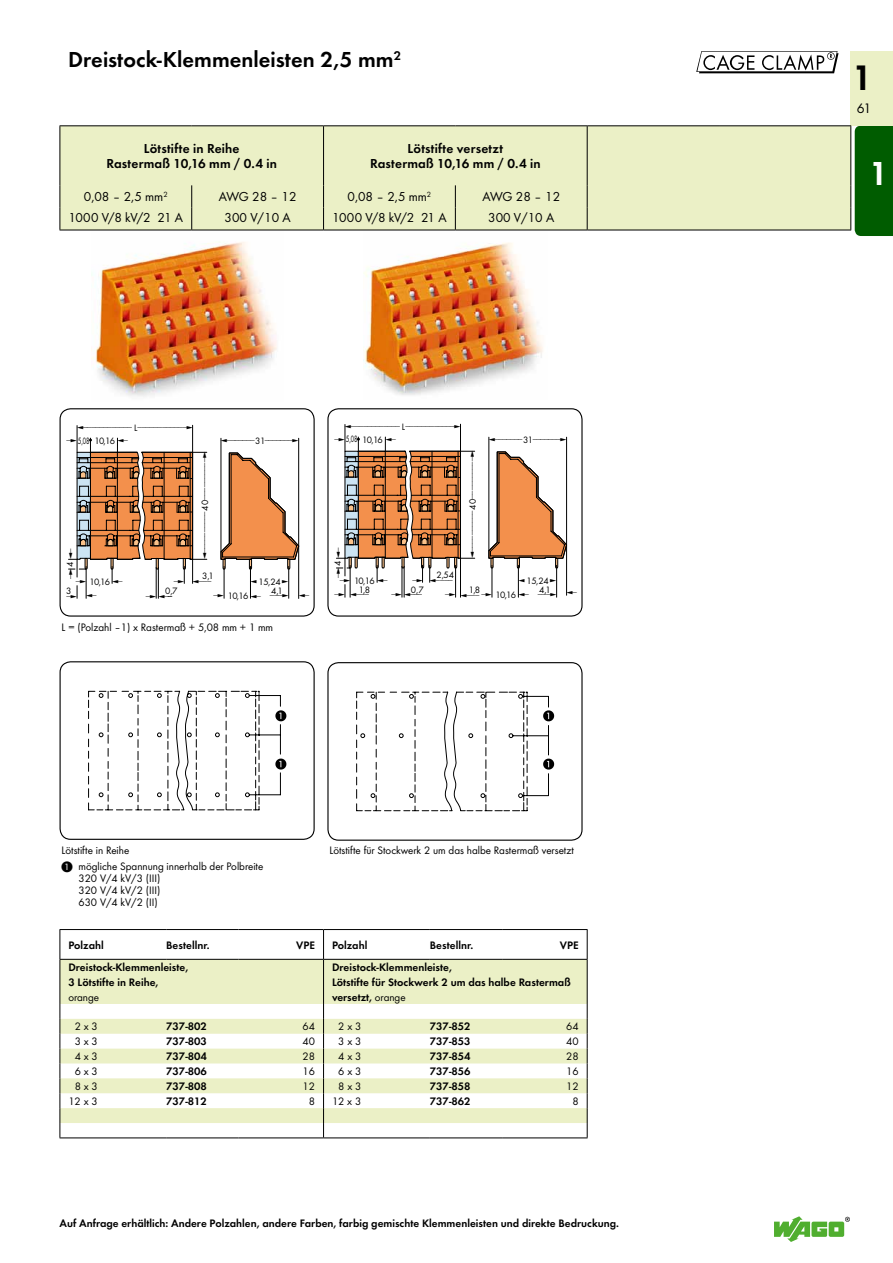
<style>
.page{position:relative;width:893px;height:1263px;background:#fff}
.page>*{position:absolute;margin:0;border:0;box-sizing:border-box;transform-origin:0 0}
.t1{font:36.75px "WAGO Futura Dem";color:#000}
.t2{font:34.5px "WAGO Futura Dem";color:#fff}
.t3{font:22.5px "WAGO Futura Dem";color:#000}
.t4{font:14.25px "WAGO Futura Boo";color:#000}
.t5{font:13.5px "WAGO Futura Boo";color:#000}
.t6{font:13.5px/14.9px "WAGO Futura Dem";letter-spacing:.015em;color:#000;text-align:center}
.t7{font:11.25px/14.9px "WAGO Futura Dem";color:#000}
.t8{font:11.25px/12px "WAGO Futura Boo";color:#000}
.t9{font:9.6px/9.6px "WAGO Futura Boo";letter-spacing:-.07em;color:#000;text-align:center}
.t10{font:9.6px "WAGO Futura Boo";letter-spacing:-.07em;color:#000;scale:.7 1}
.s1{font-family:"WAGO Futura Boo"}
</style>
<div class="page">
<div style="left:850px;top:51px;width:43px;height:74px;background:#ebf0c6"></div>
<svg style="left:774px;top:1216px;width:76px;height:26px"></svg>
<img style="left:92px;top:242px;width:185px;height:155px">
<img style="left:364px;top:242px;width:179px;height:153px">
<div style="left:60px;top:408px;width:255px;height:209px;border:1px solid #000;border-radius:11px"></div>
<div style="left:327px;top:408px;width:256px;height:209px;border:1px solid #000;border-radius:11px"></div>
<svg style="left:88px;top:691px;width:198px;height:119px"></svg>
<div style="left:60px;top:661px;width:255px;height:179px;border:1px solid #000;border-radius:11px"></div>
<svg style="left:356px;top:692px;width:198px;height:119px"></svg>
<div style="left:327px;top:662px;width:256px;height:179px;border:1px solid #000;border-radius:11px"></div>
<svg style="left:61px;top:960px;width:526px;height:163px;fill:#ebf0c6"></svg>
<hr style="left:587px;top:960px;width:1px;height:44px;background:#000">
<hr style="left:324px;top:929px;width:106px;height:1px;background:#000">
<hr style="left:430px;top:929px;width:72px;height:1px;background:#000">
<hr style="left:502px;top:929px;width:86px;height:1px;background:#000">
<svg style="left:587px;top:930px;width:1px;height:29px"></svg>
<svg style="left:587px;top:1004px;width:1px;height:133px"></svg>
<hr style="left:60px;top:960px;width:1px;height:44px;background:#000">
<hr style="left:323px;top:960px;width:1px;height:44px;background:#000">
<svg style="left:60px;top:1004px;width:1px;height:133px"></svg>
<svg style="left:323px;top:1004px;width:1px;height:133px"></svg>
<hr style="left:60px;top:929px;width:106px;height:1px;background:#000">
<hr style="left:166px;top:929px;width:72px;height:1px;background:#000">
<hr style="left:238px;top:929px;width:86px;height:1px;background:#000">
<svg style="left:323px;top:930px;width:1px;height:29px"></svg>
<svg style="left:60px;top:930px;width:1px;height:29px"></svg>
<hr style="left:60px;top:959px;width:106px;height:1px;background:#000">
<hr style="left:166px;top:959px;width:72px;height:1px;background:#000">
<hr style="left:238px;top:959px;width:86px;height:1px;background:#000">
<hr style="left:324px;top:959px;width:106px;height:1px;background:#000">
<hr style="left:430px;top:959px;width:72px;height:1px;background:#000">
<hr style="left:502px;top:959px;width:86px;height:1px;background:#000">
<hr style="left:60px;top:1137px;width:106px;height:1px;background:#000">
<hr style="left:166px;top:1137px;width:72px;height:1px;background:#000">
<hr style="left:238px;top:1137px;width:86px;height:1px;background:#000">
<hr style="left:324px;top:1137px;width:106px;height:1px;background:#000">
<hr style="left:430px;top:1137px;width:72px;height:1px;background:#000">
<hr style="left:502px;top:1137px;width:86px;height:1px;background:#000">
<div style="left:61px;top:126px;width:789px;height:104px;background:#ebf0c6"></div>
<hr style="left:60px;top:125px;width:132px;height:1px;background:#000">
<hr style="left:60px;top:126px;width:1px;height:59px;background:#000">
<hr style="left:192px;top:125px;width:132px;height:1px;background:#000">
<svg style="left:60px;top:185px;width:1px;height:45px"></svg>
<svg style="left:191px;top:185px;width:1px;height:45px"></svg>
<hr style="left:324px;top:125px;width:131px;height:1px;background:#000">
<hr style="left:323px;top:126px;width:1px;height:59px;background:#000">
<hr style="left:455px;top:125px;width:132px;height:1px;background:#000">
<hr style="left:587px;top:125px;width:132px;height:1px;background:#000">
<hr style="left:587px;top:126px;width:1px;height:59px;background:#000">
<hr style="left:719px;top:125px;width:132px;height:1px;background:#000">
<svg style="left:323px;top:185px;width:1px;height:45px"></svg>
<svg style="left:455px;top:185px;width:1px;height:45px"></svg>
<svg style="left:587px;top:185px;width:1px;height:45px"></svg>
<svg style="left:850px;top:125px;width:43px;height:111px;background:#186918"></svg>
<hr style="left:60px;top:230px;width:132px;height:1px;background:#000">
<hr style="left:192px;top:230px;width:132px;height:1px;background:#000">
<hr style="left:324px;top:230px;width:131px;height:1px;background:#000">
<hr style="left:455px;top:230px;width:132px;height:1px;background:#000">
<hr style="left:587px;top:230px;width:132px;height:1px;background:#000">
<hr style="left:719px;top:230px;width:132px;height:1px;background:#000">
<svg style="left:68px;top:425px;width:232px;height:174px"></svg>
<svg style="left:336px;top:424px;width:232px;height:174px"></svg>
<h3 class="t3" style="left:68px;top:43px;width:335px">Dreistock-Klemmenleisten 2,5 mm<sup>2</sup></h3>
<p class="t6" style="left:106px;top:140px;width:172px">Lötstifte in Reihe<br>Rastermaß 10,16 mm / 0.4 in</p>
<p class="t6" style="left:370px;top:140px;width:172px">Lötstifte versetzt<br>Rastermaß 10,16 mm / 0.4 in</p>
<p class="t5" style="left:84px;top:188px;width:85px">0,08 – 2,5 mm<sup>2</sup></p>
<p class="t5" style="left:219px;top:188px;width:79px">AWG 28 – 12</p>
<p class="t5" style="left:348px;top:188px;width:85px">0,08 – 2,5 mm<sup>2</sup></p>
<p class="t5" style="left:482px;top:188px;width:79px">AWG 28 – 12</p>
<p class="t5" style="left:69px;top:208px;width:116px">1000 V/8 kV/2 21 A</p>
<p class="t5" style="left:225px;top:208px;width:68px">300 V/10 A</p>
<p class="t5" style="left:332px;top:208px;width:116px">1000 V/8 kV/2 21 A</p>
<p class="t5" style="left:488px;top:208px;width:68px">300 V/10 A</p>
<p class="t9" style="left:134px;top:422px;width:5px">L</p>
<p class="t9" style="left:402px;top:421px;width:5px">L</p>
<p class="t10" style="left:78px;top:434px;width:54px">5,08 10,16</p>
<p class="t9" style="left:255px;top:435px;width:12px">31</p>
<p class="t10" style="left:346px;top:433px;width:54px">5,08 10,16</p>
<p class="t9" style="left:523px;top:434px;width:12px">31</p>
<p class="t9" style="left:200px;top:511px;width:12px;rotate:-90deg">40</p>
<p class="t9" style="left:467px;top:509px;width:12px;rotate:-90deg">40</p>
<p class="t9" style="left:65px;top:566px;width:7px;rotate:-90deg">4</p>
<p class="t9" style="left:332px;top:565px;width:7px;rotate:-90deg">4</p>
<p class="t9" style="left:66px;top:586px;width:7px">3</p>
<p class="t9" style="left:90px;top:576px;width:22px">10,16</p>
<p class="t9" style="left:165px;top:585px;width:14px">0,7</p>
<p class="t9" style="left:202px;top:571px;width:13px">3,1</p>
<p class="t9" style="left:228px;top:591px;width:22px">10,16</p>
<p class="t9" style="left:258px;top:576px;width:24px">15,24</p>
<p class="t9" style="left:271px;top:586px;width:13px">4,1</p>
<p class="t9" style="left:436px;top:569px;width:19px">2,54</p>
<p class="t9" style="left:354px;top:575px;width:22px">10,16<br>1,8</p>
<p class="t9" style="left:469px;top:585px;width:13px">1,8</p>
<p class="t9" style="left:411px;top:584px;width:14px">0,7</p>
<p class="t9" style="left:496px;top:590px;width:22px">10,16</p>
<p class="t9" style="left:526px;top:575px;width:24px">15,24</p>
<p class="t9" style="left:539px;top:585px;width:13px">4,1</p>
<p class="t8" style="left:62px;top:621px;width:213px">L = (Polzahl –1) x Rastermaß + 5,08 mm + 1 mm</p>
<p class="t8" style="left:62px;top:844px;width:69px">Lötstifte in Reihe</p>
<p class="t8" style="left:330px;top:844px;width:246px">Lötstifte für Stockwerk 2 um das halbe Rastermaß versetzt</p>
<p class="t8" style="left:79px;top:859px;width:186px">mögliche Spannung innerhalb der Polbreite<br>320 V/4 kV/3 (III)<br>320 V/4 kV/2 (III)<br>630 V/4 kV/2 (II)</p>
<p class="t7" style="left:68px;top:936px;width:37px">Polzahl</p>
<p class="t7" style="left:166px;top:936px;width:45px">Bestellnr.</p>
<p class="t7" style="left:296px;top:936px;width:20px">VPE</p>
<p class="t7" style="left:332px;top:936px;width:37px">Polzahl</p>
<p class="t7" style="left:430px;top:936px;width:45px">Bestellnr.</p>
<p class="t7" style="left:560px;top:936px;width:20px">VPE</p>
<p class="t7" style="left:68px;top:959px;width:121px">Dreistock-Klemmenleiste,<br>3 Lötstifte in Reihe,</p>
<p class="t8" style="left:68px;top:990px;width:32px">orange</p>
<p class="t7" style="left:332px;top:959px;width:240px">Dreistock-Klemmenleiste,<br>Lötstifte für Stockwerk 2 um das halbe Rastermaß versetzt, <span class="s1">orange</span></p>
<p class="t8" style="left:75px;top:1020px;width:25px">2 x 3</p>
<p class="t7" style="left:166px;top:1018px;width:42px">737-802</p>
<p class="t8" style="left:303px;top:1020px;width:14px">64</p>
<p class="t8" style="left:338px;top:1020px;width:25px">2 x 3</p>
<p class="t7" style="left:430px;top:1018px;width:42px">737-852</p>
<p class="t8" style="left:566px;top:1020px;width:14px">64</p>
<p class="t8" style="left:75px;top:1035px;width:25px">3 x 3</p>
<p class="t7" style="left:166px;top:1033px;width:42px">737-803</p>
<p class="t8" style="left:303px;top:1035px;width:14px">40</p>
<p class="t8" style="left:338px;top:1035px;width:25px">3 x 3</p>
<p class="t7" style="left:430px;top:1033px;width:42px">737-853</p>
<p class="t8" style="left:566px;top:1035px;width:14px">40</p>
<p class="t8" style="left:75px;top:1050px;width:25px">4 x 3</p>
<p class="t7" style="left:166px;top:1048px;width:42px">737-804</p>
<p class="t8" style="left:303px;top:1050px;width:14px">28</p>
<p class="t8" style="left:338px;top:1050px;width:25px">4 x 3</p>
<p class="t7" style="left:430px;top:1048px;width:42px">737-854</p>
<p class="t8" style="left:566px;top:1050px;width:14px">28</p>
<p class="t8" style="left:75px;top:1065px;width:25px">6 x 3</p>
<p class="t7" style="left:166px;top:1063px;width:42px">737-806</p>
<p class="t8" style="left:303px;top:1065px;width:14px">16</p>
<p class="t8" style="left:338px;top:1065px;width:25px">6 x 3</p>
<p class="t7" style="left:430px;top:1063px;width:42px">737-856</p>
<p class="t8" style="left:566px;top:1065px;width:14px">16</p>
<p class="t8" style="left:75px;top:1080px;width:25px">8 x 3</p>
<p class="t7" style="left:166px;top:1078px;width:42px">737-808</p>
<p class="t8" style="left:303px;top:1080px;width:14px">12</p>
<p class="t8" style="left:338px;top:1080px;width:25px">8 x 3</p>
<p class="t7" style="left:430px;top:1078px;width:42px">737-858</p>
<p class="t8" style="left:566px;top:1080px;width:14px">12</p>
<p class="t8" style="left:68px;top:1094px;width:31px">12 x 3</p>
<p class="t7" style="left:166px;top:1093px;width:42px">737-812</p>
<p class="t8" style="left:309px;top:1094px;width:8px">8</p>
<p class="t8" style="left:332px;top:1094px;width:31px">12 x 3</p>
<p class="t7" style="left:430px;top:1093px;width:42px">737-862</p>
<p class="t8" style="left:572px;top:1094px;width:8px">8</p>
<p class="t7" style="left:60px;top:1215px;width:561px">Auf Anfrage erhältlich: Andere Polzahlen, andere Farben, farbig gemischte Klemmenleisten und direkte Bedruckung.</p>
<h1 class="t1" style="left:852px;top:50px;width:22px">1</h1>
<p class="t4" style="left:857px;top:98px;width:16px">61</p>
<h2 class="t2" style="left:869px;top:148px;width:21px">1</h2>
</div>
